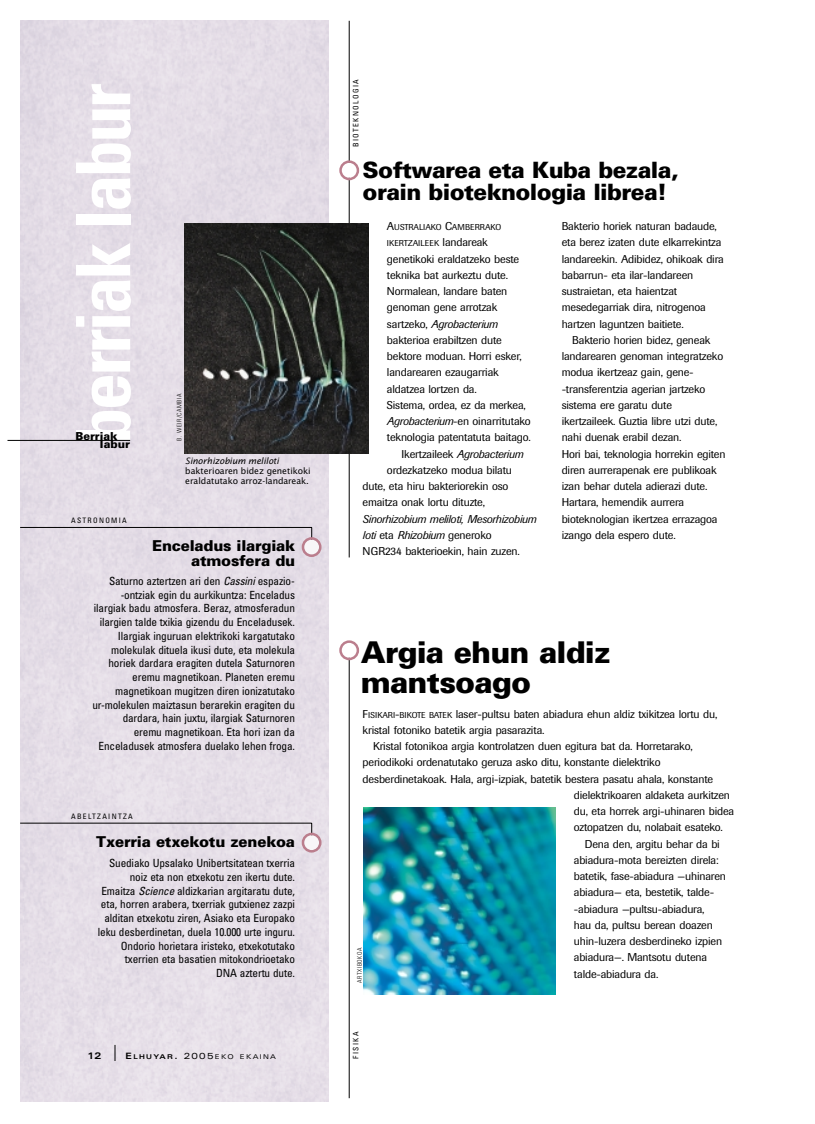
<style>
.page{position:relative;width:815px;height:1124px;background:#fff}
.page>*{position:absolute;margin:0;border:0;box-sizing:border-box;transform-origin:0 0}
.t1{font:700 condensed 75px "Univers";letter-spacing:-.04em;color:#fff}
.t2{font:900 30px/30px "Univers";letter-spacing:-.025em;color:#000}
.t3{font:900 22.5px/22.5px "Univers";letter-spacing:-.025em;color:#000}
.t4{font:900 15px/15px "Univers";letter-spacing:-.015em;color:#000;text-align:right}
.t5{font:11.25px/16.2px "Imago";letter-spacing:-.015em;color:#000}
.t6{font:condensed 11.25px/13.8px "Univers";letter-spacing:-.015em;color:#000;text-align:right}
.t7{font:italic 11.25px/16.2px "Imago";letter-spacing:-.015em;color:#000}
.t8{font:900 11px/8.1px "Univers";color:#000}
.t9{font:700 expanded 9.38px "Univers";color:#000}
.t10{font:8.75px/10px "Lucida Sans";letter-spacing:-.005em;color:#000}
.t11{font:italic 8.75px "Lucida Sans";letter-spacing:-.005em;color:#000}
.t12{font:8.5px/16.2px "Imago";color:#000}
.t13{font:condensed 7.5px "Univers";letter-spacing:.18em;color:#000}
.t14{font:expanded 6.5px "Univers";letter-spacing:.2em;color:#000}
.t15{font:300 condensed 6.25px "Univers";letter-spacing:.09em;color:#000}
.s1{font-style:italic}
.s2{font-weight:700;font-size:8.75px}
.s3{font-weight:700}
.s4{font-size:8.75px}
.s5{font-size:11.25px}
.s6{font-style:normal}
.s7{font-size:8.5px}
</style>
<div class="page">
<div style="left:20px;top:21px;width:308px;height:1080px;background:#e5dde7"></div>
<hr style="left:8px;top:440px;width:122px;height:1px;background:#000">
<svg style="left:115px;top:1045px;width:1px;height:16px"></svg>
<hr style="left:20px;top:527px;width:292px;height:1px;background:#000">
<div style="left:304px;top:540px;width:15px;height:14px;background:#f8f6f8;border-radius:50%"></div>
<div style="left:302px;top:537px;width:20px;height:20px;border:2px solid #bb7e8d;border-radius:50%"></div>
<hr style="left:20px;top:823px;width:292px;height:1px;background:#000">
<div style="left:304px;top:835px;width:15px;height:15px;background:#f8f6f8;border-radius:50%"></div>
<div style="left:302px;top:833px;width:20px;height:19px;border:2px solid #bb7e8d;border-radius:50%"></div>
<hr style="left:349px;top:648px;width:1px;height:450px;background:#000">
<hr style="left:349px;top:21px;width:1px;height:536px;background:#000">
<div style="left:342px;top:163px;width:15px;height:15px;background:#fff;border-radius:50%"></div>
<div style="left:339px;top:160px;width:20px;height:20px;border:2px solid #bb7e8d;border-radius:50%"></div>
<div style="left:342px;top:643px;width:15px;height:15px;background:#fff;border-radius:50%"></div>
<div style="left:339px;top:640px;width:20px;height:20px;border:2px solid #bb7e8d;border-radius:50%"></div>
<img style="left:184px;top:224px;width:184px;height:230px">
<img style="left:364px;top:808px;width:191px;height:186px">
<h1 class="t1" style="left:76px;top:445px;width:363px;rotate:-90deg">berriak labur</h1>
<p class="t8" style="left:100px;top:433px;width:32px;text-indent:-25px">Berriak labur</p>
<p class="t13" style="left:71px;top:518px;width:57px">ASTRONOMIA</p>
<p class="t15" style="left:177px;top:441px;width:49px;rotate:-90deg">B. WEIR/CAMBIA</p>
<p class="t11" style="left:185px;top:457px;width:95px">Sinorhizobium meliloti</p>
<p class="t10" style="left:185px;top:467px;width:127px">bakterioaren bidez genetikoki eraldatutako arroz-landareak.</p>
<h3 class="t4" style="left:152px;top:539px;width:144px">Enceladus ilargiak atmosfera du</h3>
<p class="t6" style="left:92px;top:575px;width:204px">Saturno aztertzen ari den <span class="s1">Cassini</span> espazio--ontziak egin du aurkikuntza: Enceladus ilargiak badu atmosfera. Beraz, atmosferadun ilargien talde txikia gizendu du Enceladusek.<br>Ilargiak inguruan elektrikoki kargatutako molekulak dituela ikusi dute, eta molekula horiek dardara eragiten dutela Saturnoren eremu magnetikoan. Planeten eremu magnetikoan mugitzen diren ionizatutako ur-molekulen maiztasun berarekin eragiten du dardara, hain juxtu, ilargiak Saturnoren eremu magnetikoan. Eta hori izan da Enceladusek atmosfera duelako lehen froga.</p>
<p class="t13" style="left:71px;top:813px;width:63px">ABELTZAINTZA</p>
<h3 class="t4" style="left:96px;top:835px;width:200px">Txerria etxekotu zenekoa</h3>
<p class="t6" style="left:98px;top:857px;width:199px">Suediako Upsalako Unibertsitatean txerria noiz eta non etxekotu zen ikertu dute.<br>Emaitza <span class="s1">Science</span> aldizkarian argitaratu dute, eta, horren arabera, txerriak gutxienez zazpi alditan etxekotu ziren, Asiako eta Europako leku desberdinetan, duela 10.000 urte inguru.<br>Ondorio horietara iristeko, etxekotutako txerrien eta basatien mitokondrioetako<br>DNA aztertu dute.</p>
<p class="t9" style="left:87px;top:1052px;width:15px">12</p>
<p class="t14" style="left:126px;top:1054px;width:152px"><span class="s2">E</span><span class="s3">LHUYAR</span><span class="s2">.</span> <span class="s4">2005</span>EKO EKAINA</p>
<p class="t13" style="left:353px;top:147px;width:69px;rotate:-90deg">BIOTEKNOLOGIA</p>
<h3 class="t3" style="left:363px;top:161px;width:317px">Softwarea eta Kuba bezala, orain bioteknologia librea!</h3>
<p class="t12" style="left:387px;top:220px;width:116px"><span class="s5">A</span>USTRALIAKO <span class="s5">C</span>AMBERRAKO<br>IKERTZAILEEK <span class="s5">landareak</span></p>
<p class="t5" style="left:387px;top:252px;width:134px">genetikoki eraldatzeko beste</p>
<p class="t5" style="left:387px;top:268px;width:123px">teknika bat aurkeztu dute.</p>
<p class="t5" style="left:387px;top:284px;width:122px">Normalean, landare baten</p>
<p class="t5" style="left:387px;top:300px;width:112px">genoman gene arrotzak</p>
<p class="t7" style="left:387px;top:317px;width:112px"><span class="s6">sartzeko,</span> Agrobacterium</p>
<p class="t5" style="left:387px;top:333px;width:116px">bakterioa erabiltzen dute</p>
<p class="t5" style="left:387px;top:349px;width:136px">bektore moduan. Horri esker,</p>
<p class="t5" style="left:387px;top:365px;width:113px">landarearen ezaugarriak</p>
<p class="t5" style="left:387px;top:382px;width:91px">aldatzea lortzen da.</p>
<p class="t5" style="left:387px;top:398px;width:140px">Sistema, ordea, ez da merkea,</p>
<p class="t5" style="left:387px;top:414px;width:145px"><span class="s1">Agrobacterium</span>-en oinarritutako</p>
<p class="t5" style="left:387px;top:430px;width:145px">teknologia patentatuta baitago.</p>
<p class="t7" style="left:402px;top:447px;width:123px"><span class="s6">Ikertzaileek</span> Agrobacterium</p>
<p class="t5" style="left:387px;top:463px;width:126px">ordezkatzeko modua bilatu</p>
<p class="t5" style="left:363px;top:479px;width:147px">dute, eta hiru bakteriorekin oso</p>
<p class="t5" style="left:363px;top:495px;width:124px">emaitza onak lortu dituzte,</p>
<p class="t7" style="left:363px;top:512px;width:175px">Sinorhizobium meliloti, Mesorhizobium loti <span class="s6">eta</span> Rhizobium <span class="s6">generoko<br>NGR234 bakterioekin, hain zuzen.</span></p>
<p class="t5" style="left:562px;top:219px;width:164px">Bakterio horiek naturan badaude, eta berez izaten dute elkarrekintza landareekin. Adibidez, ohikoak dira babarrun- eta ilar-landareen sustraietan, eta haientzat mesedegarriak dira, nitrogenoa hartzen laguntzen baitiete.</p>
<p class="t5" style="left:562px;top:333px;width:165px;text-indent:11px">Bakterio horien bidez, geneak landarearen genoman integratzeko modua ikertzeaz gain, gene--transferentzia agerian jartzeko sistema ere garatu dute ikertzaileek. Guztia libre utzi dute, nahi duenak erabil dezan.<br>Hori bai, teknologia horrekin egiten diren aurrerapenak ere publikoak izan behar dutela adierazi dute.<br>Hartara, hemendik aurrera bioteknologian ikertzea errazagoa izango dela espero dute.</p>
<h2 class="t2" style="left:361px;top:640px;width:251px">Argia ehun aldiz mantsoago</h2>
<p class="t5" style="left:363px;top:707px;width:356px">F<span class="s7">ISIKARI</span>-<span class="s7">BIKOTE BATEK</span> laser-pultsu baten abiadura ehun aldiz txikitzea lortu du,</p>
<p class="t5" style="left:363px;top:723px;width:183px">kristal fotoniko batetik argia pasarazita.</p>
<p class="t5" style="left:373px;top:739px;width:321px">Kristal fotonikoa argia kontrolatzen duen egitura bat da. Horretarako,</p>
<p class="t5" style="left:363px;top:755px;width:299px">periodikoki ordenatutako geruza asko ditu, konstante dielektriko</p>
<p class="t5" style="left:363px;top:772px;width:352px">desberdinetakoak. Hala, argi-izpiak, batetik bestera pasatu ahala, konstante</p>
<p class="t5" style="left:574px;top:788px;width:158px">dielektrikoaren aldaketa aurkitzen</p>
<p class="t5" style="left:574px;top:804px;width:162px">du, eta horrek argi-uhinaren bidea</p>
<p class="t5" style="left:574px;top:820px;width:151px">oztopatzen du, nolabait esateko.</p>
<p class="t5" style="left:585px;top:837px;width:136px">Dena den, argitu behar da bi</p>
<p class="t5" style="left:574px;top:853px;width:146px">abiadura-mota bereizten direla:</p>
<p class="t5" style="left:574px;top:869px;width:154px">batetik, fase-abiadura —uhinaren</p>
<p class="t5" style="left:574px;top:885px;width:142px">abiadura— eta, bestetik, talde-</p>
<p class="t5" style="left:574px;top:902px;width:132px">-abiadura —pultsu-abiadura,</p>
<p class="t5" style="left:574px;top:918px;width:140px">hau da, pultsu berean doazen</p>
<p class="t5" style="left:574px;top:934px;width:150px">uhin-luzera desberdineko izpien</p>
<p class="t5" style="left:574px;top:950px;width:135px">abiadura—. Mantsotu dutena</p>
<p class="t5" style="left:574px;top:967px;width:86px">talde-abiadura da.</p>
<p class="t15" style="left:357px;top:983px;width:37px;rotate:-90deg">ARTXIBOKOA</p>
<p class="t13" style="left:353px;top:1058px;width:29px;rotate:-90deg">FISIKA</p>
</div>
